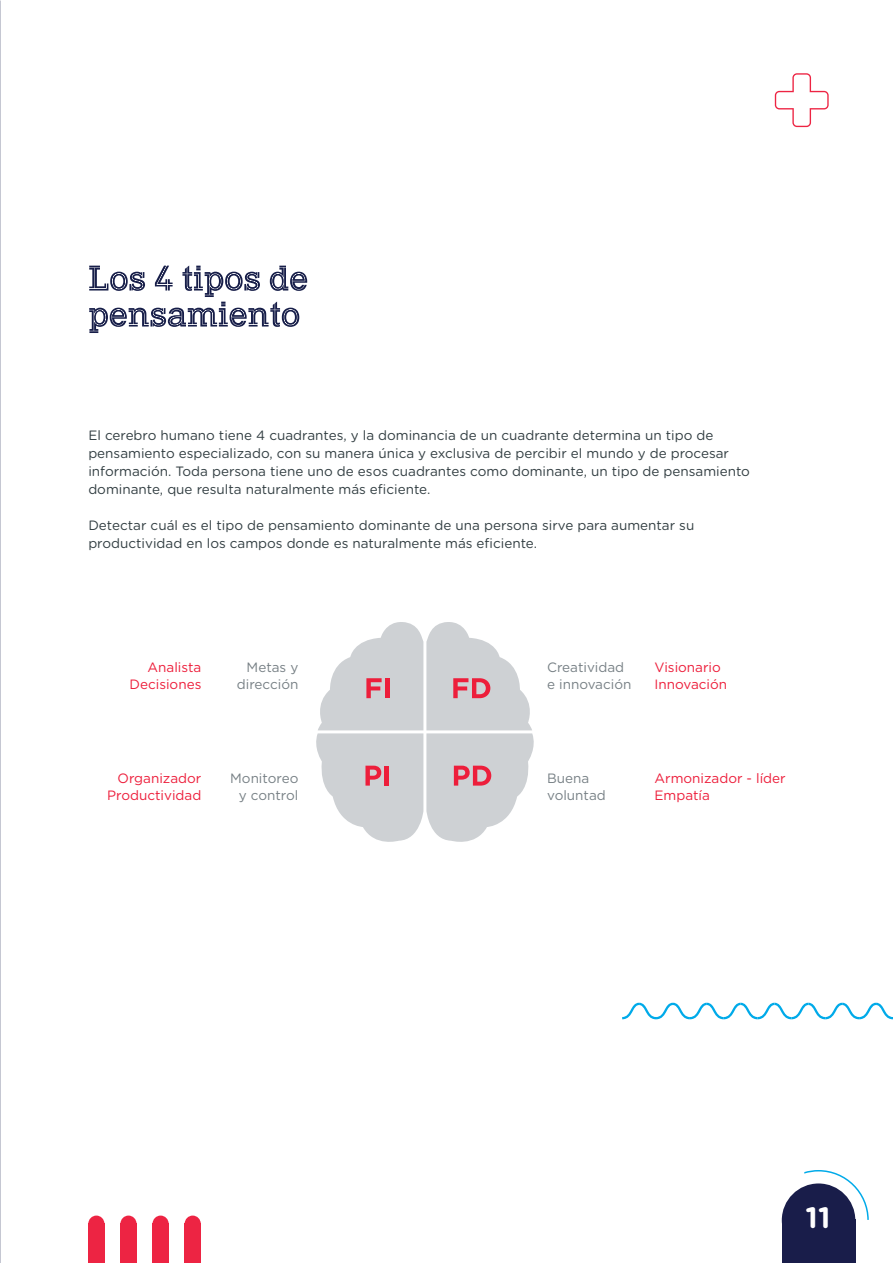
<style>
.page{position:relative;width:893px;height:1263px;background:#fff}
.page>*{position:absolute;margin:0;border:0;box-sizing:border-box;transform-origin:0 0}
.t1{font:700 29.55px "Gotham Rounded";color:#fff}
.t2{font:13.5px/18px "Gotham Rounded";color:#313d41}
.t3{font:13.5px/16.5px "Gotham";color:#ed1e3b}
.t4{font:13.5px/16.5px "Gotham";color:#778085;text-align:right}
</style>
<div class="page">
<svg style="left:775px;top:73px;width:54px;height:54px"></svg>
<svg style="left:316px;top:622px;width:218px;height:220px"></svg>
<div style="left:88px;top:1224px;width:16px;height:39px;background:#ed2443"></div>
<div style="left:120px;top:1224px;width:17px;height:39px;background:#ed2443"></div>
<div style="left:153px;top:1224px;width:16px;height:39px;background:#ed2443"></div>
<div style="left:185px;top:1224px;width:16px;height:39px;background:#ed2443"></div>
<svg style="left:89px;top:265px;width:218px;height:68px"></svg>
<div style="left:782px;top:1219px;width:73px;height:44px;background:#191d4a"></div>
<div style="left:782px;top:1183px;width:73px;height:74px;background:#191d4a;border-radius:50%"></div>
<svg style="left:804px;top:1170px;width:65px;height:50px"></svg>
<svg style="left:622px;top:1003px;width:271px;height:16px"></svg>
<div style="left:88px;top:1215px;width:16px;height:16px;background:#ed2443;border-radius:50%"></div>
<div style="left:120px;top:1215px;width:17px;height:16px;background:#ed2443;border-radius:50%"></div>
<div style="left:153px;top:1215px;width:16px;height:16px;background:#ed2443;border-radius:50%"></div>
<div style="left:185px;top:1215px;width:16px;height:16px;background:#ed2443;border-radius:50%"></div>
<p class="t2" style="left:88px;top:426px;width:663px">El cerebro humano tiene 4 cuadrantes, y la dominancia de un cuadrante determina un tipo de pensamiento especializado, con su manera única y exclusiva de percibir el mundo y de procesar información. Toda persona tiene uno de esos cuadrantes como dominante, un tipo de pensamiento dominante, que resulta naturalmente más eficiente.</p>
<p class="t2" style="left:88px;top:516px;width:607px">Detectar cuál es el tipo de pensamiento dominante de una persona sirve para aumentar su productividad en los campos donde es naturalmente más eficiente.</p>
<p class="t3" style="left:130px;top:659px;width:73px;text-align:right">Analista<br>Decisiones</p>
<p class="t4" style="left:237px;top:659px;width:63px">Metas y dirección</p>
<p class="t4" style="left:547px;top:659px;width:86px;text-align:left">Creatividad e innovación</p>
<p class="t3" style="left:654px;top:659px;width:74px">Visionario<br>Innovación</p>
<p class="t3" style="left:107px;top:770px;width:96px;text-align:right">Organizador<br>Productividad</p>
<p class="t4" style="left:230px;top:770px;width:70px">Monitoreo y control</p>
<p class="t4" style="left:547px;top:770px;width:60px;text-align:left">Buena voluntad</p>
<p class="t3" style="left:654px;top:770px;width:133px">Armonizador - líder<br>Empatía</p>
<h1 class="t1" style="left:805px;top:1196px;width:26px">11</h1>
</div>
